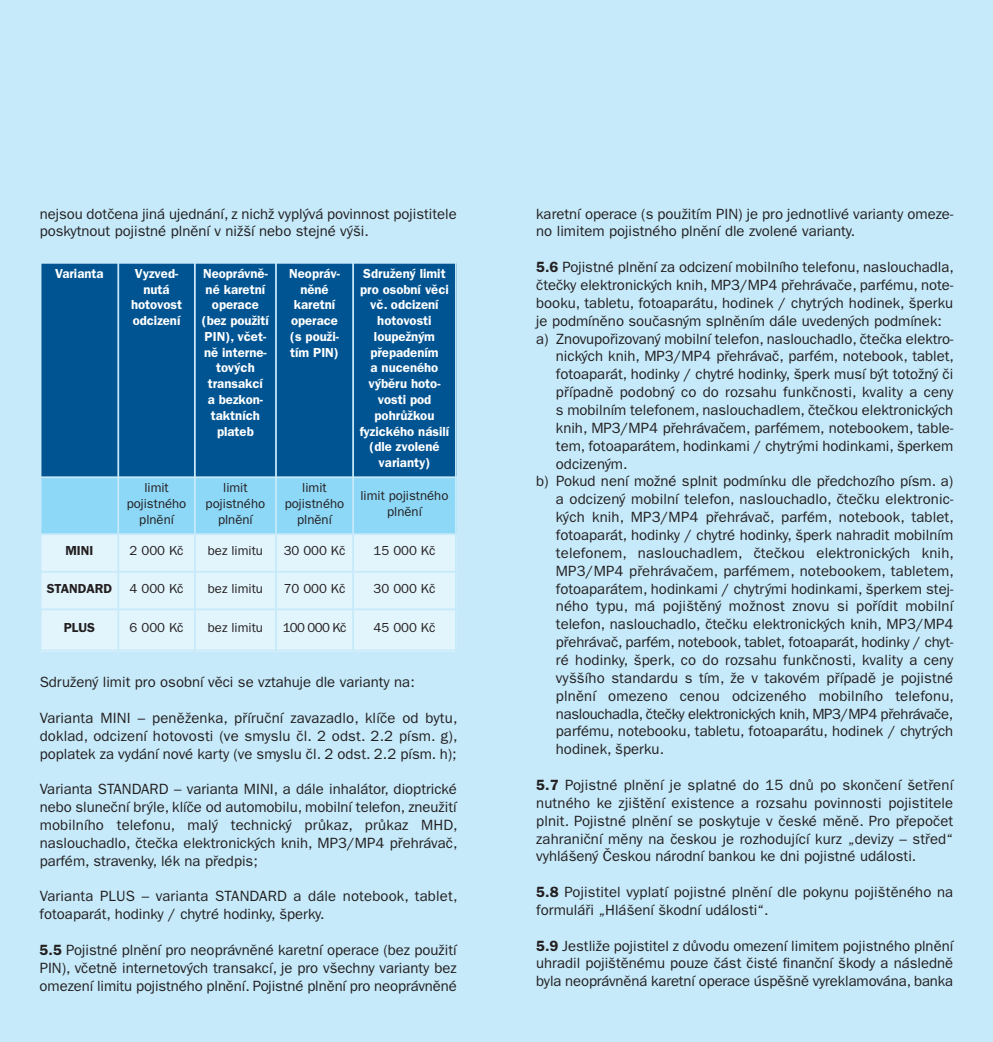
<style>
.page{position:relative;width:993px;height:1042px;background:#fff}
.page>*{position:absolute;margin:0;border:0;box-sizing:border-box;transform-origin:0 0}
.t1{font:14.88px/17.8px "ITC Franklin Gothic Std";color:#231f20;text-align:justify}
.t2{font:14.88px "ITC Franklin Gothic Std";letter-spacing:-.02em;color:#231f20}
.t3{font:600 13.12px/15.8px "ITC Franklin Gothic Std";color:#fff;text-align:center}
.t4{font:13.12px/15.8px "ITC Franklin Gothic Std";color:#231f20;text-align:center}
.t5{font:600 13.12px "ITC Franklin Gothic Std";color:#231f20}
.s1{font-weight:600}
</style>
<div class="page">
<div style="left:496px;top:0;width:496px;height:1042px;background:#c6eafa"></div>
<div style="left:0;top:0;width:496px;height:1042px;background:#c6eafa"></div>
<div style="left:40px;top:262px;width:78px;height:215px;background:#005492"></div>
<div style="left:118px;top:262px;width:77px;height:215px;background:#005492"></div>
<div style="left:195px;top:262px;width:81px;height:215px;background:#005492"></div>
<div style="left:276px;top:262px;width:77px;height:215px;background:#005492"></div>
<div style="left:353px;top:262px;width:103px;height:215px;background:#005492"></div>
<div style="left:40px;top:477px;width:78px;height:57px;background:#8dd7f7"></div>
<div style="left:118px;top:477px;width:77px;height:57px;background:#8dd7f7"></div>
<div style="left:195px;top:477px;width:81px;height:57px;background:#8dd7f7"></div>
<div style="left:276px;top:477px;width:77px;height:57px;background:#8dd7f7"></div>
<div style="left:353px;top:477px;width:103px;height:57px;background:#8dd7f7"></div>
<div style="left:40px;top:534px;width:78px;height:38px;background:#e2f4fc"></div>
<div style="left:118px;top:534px;width:77px;height:38px;background:#e2f4fc"></div>
<div style="left:195px;top:534px;width:81px;height:38px;background:#e2f4fc"></div>
<div style="left:276px;top:534px;width:77px;height:38px;background:#e2f4fc"></div>
<div style="left:353px;top:534px;width:103px;height:38px;background:#e2f4fc"></div>
<div style="left:40px;top:572px;width:78px;height:37px;background:#e2f4fc"></div>
<div style="left:118px;top:572px;width:77px;height:37px;background:#e2f4fc"></div>
<div style="left:195px;top:572px;width:81px;height:37px;background:#e2f4fc"></div>
<div style="left:276px;top:572px;width:77px;height:37px;background:#e2f4fc"></div>
<div style="left:353px;top:572px;width:103px;height:37px;background:#e2f4fc"></div>
<div style="left:40px;top:609px;width:78px;height:42px;background:#e2f4fc"></div>
<div style="left:118px;top:609px;width:77px;height:42px;background:#e2f4fc"></div>
<div style="left:195px;top:609px;width:81px;height:42px;background:#e2f4fc"></div>
<div style="left:276px;top:609px;width:77px;height:42px;background:#e2f4fc"></div>
<div style="left:353px;top:609px;width:103px;height:42px;background:#e2f4fc"></div>
<hr style="left:40px;top:262px;width:1px;height:389px;background:#c6eafa">
<hr style="left:117px;top:262px;width:2px;height:389px;background:#c6eafa">
<hr style="left:194px;top:262px;width:2px;height:389px;background:#c6eafa">
<hr style="left:275px;top:262px;width:2px;height:389px;background:#c6eafa">
<hr style="left:352px;top:262px;width:2px;height:389px;background:#c6eafa">
<hr style="left:455px;top:262px;width:1px;height:389px;background:#c6eafa">
<hr style="left:40px;top:262px;width:416px;height:2px;background:#c6eafa">
<hr style="left:40px;top:476px;width:416px;height:2px;background:#c6eafa">
<hr style="left:40px;top:533px;width:416px;height:2px;background:#c6eafa">
<hr style="left:40px;top:571px;width:416px;height:2px;background:#c6eafa">
<hr style="left:40px;top:608px;width:416px;height:2px;background:#c6eafa">
<hr style="left:40px;top:649px;width:416px;height:2px;background:#c6eafa">
<p class="t1" style="left:40px;top:206px;width:418px">nejsou dotčena jiná ujednání, z nichž vyplývá povinnost pojistitele poskytnout pojistné plnění v nižší nebo stejné výši.</p>
<p class="t3" style="left:55px;top:267px;width:50px">Varianta</p>
<p class="t3" style="left:131px;top:267px;width:52px">Vyzved&shy;nutá hotovost odcizení</p>
<p class="t3" style="left:202px;top:267px;width:69px">neoprávně&shy;né karetní operace (bez použití<br>PIn), včet&shy;ně interne&shy;tových transakcí<br>a bezkon&shy;taktních plateb</p>
<p class="t3" style="left:289px;top:267px;width:52px">neopráv&shy;něné karetní operace (s použi&shy;tím PIn)</p>
<p class="t3" style="left:359px;top:267px;width:91px">Sdružený limit pro osobní věci vč. odcizení hotovosti loupežným přepadením<br>a nuceného výběru hoto&shy;vosti pod pohrůžkou fyzického násilí (dle zvolené varianty)</p>
<p class="t4" style="left:127px;top:481px;width:61px">limit pojistného plnění</p>
<p class="t4" style="left:205px;top:481px;width:61px">limit pojistného plnění</p>
<p class="t4" style="left:284px;top:481px;width:61px">limit pojistného plnění</p>
<p class="t4" style="left:360px;top:489px;width:89px">limit pojistného plnění</p>
<p class="t5" style="left:65px;top:546px;width:30px">mInI</p>
<p class="t4" style="left:130px;top:544px;width:55px">2 000 Kč</p>
<p class="t4" style="left:208px;top:544px;width:57px">bez limitu</p>
<p class="t4" style="left:283px;top:544px;width:63px">30 000 Kč</p>
<p class="t4" style="left:373px;top:544px;width:63px">15 000 Kč</p>
<p class="t5" style="left:47px;top:584px;width:67px">StandaRd</p>
<p class="t4" style="left:130px;top:582px;width:55px">4 000 Kč</p>
<p class="t4" style="left:208px;top:582px;width:57px">bez limitu</p>
<p class="t4" style="left:283px;top:582px;width:63px">70 000 Kč</p>
<p class="t4" style="left:373px;top:582px;width:63px">30 000 Kč</p>
<p class="t5" style="left:64px;top:623px;width:33px">PluS</p>
<p class="t4" style="left:130px;top:621px;width:55px">6 000 Kč</p>
<p class="t4" style="left:208px;top:621px;width:57px">bez limitu</p>
<p class="t4" style="left:282px;top:621px;width:65px">100 000 Kč</p>
<p class="t4" style="left:373px;top:621px;width:63px">45 000 Kč</p>
<p class="t1" style="left:40px;top:674px;width:376px">Sdružený limit pro osobní věci se vztahuje dle varianty na:</p>
<p class="t1" style="left:40px;top:710px;width:419px">Varianta MINI – peněženka, příruční zavazadlo, klíče od bytu, doklad, odcizení hotovosti (ve smyslu čl. 2 odst. 2.2 písm. g), poplatek za vydání nové karty (ve smyslu čl. 2 odst. 2.2 písm. h);</p>
<p class="t1" style="left:40px;top:781px;width:419px">Varianta STANDARD – varianta MINI, a dále inhalátor, dioptrické nebo sluneční brýle, klíče od automobilu, mobilní telefon, zneužití mobilního telefonu, malý technický průkaz, průkaz MHD, naslouchadlo, čtečka elektronických knih, MP3/MP4 přehrávač, parfém, stravenky, lék na předpis;</p>
<p class="t1" style="left:40px;top:888px;width:419px">Varianta PLUS – varianta STANDARD a dále notebook, tablet, fotoaparát, hodinky / chytré hodinky, šperky.</p>
<p class="t1" style="left:40px;top:942px;width:418px"><span class="s1">5.5</span> Pojistné plnění pro neoprávněné karetní operace (bez použití PIN), včetně internetových transakcí, je pro všechny varianty bez omezení limitu pojistného plnění. Pojistné plnění pro neoprávněné</p>
<p class="t1" style="left:536px;top:206px;width:418px">karetní operace (s použitím PIN) je pro jednotlivé varianty omeze&shy;no limitem pojistného plnění dle zvolené varianty.</p>
<p class="t1" style="left:536px;top:259px;width:419px"><span class="s1">5.6</span> Pojistné plnění za odcizení mobilního telefonu, naslouchadla,</p>
<p class="t1" style="left:536px;top:277px;width:418px">čtečky elektronických knih, MP3/MP4 přehrávače, parfému, note-</p>
<p class="t1" style="left:536px;top:295px;width:418px">booku, tabletu, fotoaparátu, hodinek / chytrých hodinek, šperku</p>
<p class="t1" style="left:536px;top:313px;width:407px">je podmíněno současným splněním dále uvedených podmínek:</p>
<p class="t1" style="left:536px;top:331px;width:418px">a) Znovupořizovaný mobilní telefon, naslouchadlo, čtečka elektro-</p>
<p class="t1" style="left:555px;top:349px;width:399px">nických knih, MP3/MP4 přehrávač, parfém, notebook, tablet,</p>
<p class="t1" style="left:555px;top:366px;width:399px">fotoaparát, hodinky / chytré hodinky, šperk musí být totožný či</p>
<p class="t1" style="left:555px;top:384px;width:399px">případně podobný co do rozsahu funkčnosti, kvality a ceny</p>
<p class="t1" style="left:555px;top:402px;width:399px">s mobilním telefonem, naslouchadlem, čtečkou elektronických</p>
<p class="t1" style="left:555px;top:420px;width:399px">knih, MP3/MP4 přehrávačem, parfémem, notebookem, table-</p>
<p class="t1" style="left:555px;top:438px;width:399px">tem, fotoaparátem, hodinkami / chytrými hodinkami, šperkem</p>
<p class="t1" style="left:555px;top:456px;width:73px">odcizeným.</p>
<p class="t1" style="left:536px;top:474px;width:418px">b) Pokud není možné splnit podmínku dle předchozího písm. a)</p>
<p class="t1" style="left:555px;top:491px;width:399px">a odcizený mobilní telefon, naslouchadlo, čtečku elektronic-</p>
<p class="t1" style="left:555px;top:509px;width:399px">kých knih, MP3/MP4 přehrávač, parfém, notebook, tablet,</p>
<p class="t1" style="left:555px;top:527px;width:399px">fotoaparát, hodinky / chytré hodinky, šperk nahradit mobilním</p>
<p class="t1" style="left:555px;top:545px;width:399px">telefonem, naslouchadlem, čtečkou elektronických knih,</p>
<p class="t1" style="left:555px;top:563px;width:399px">MP3/MP4 přehrávačem, parfémem, notebookem, tabletem,</p>
<p class="t1" style="left:555px;top:581px;width:399px">fotoaparátem, hodinkami / chytrými hodinkami, šperkem stej-</p>
<p class="t1" style="left:555px;top:598px;width:399px">ného typu, má pojištěný možnost znovu si pořídit mobilní</p>
<p class="t1" style="left:555px;top:616px;width:399px">telefon, naslouchadlo, čtečku elektronických knih, MP3/MP4</p>
<p class="t1" style="left:555px;top:634px;width:399px">přehrávač, parfém, notebook, tablet, fotoaparát, hodinky / chyt-</p>
<p class="t1" style="left:555px;top:652px;width:399px">ré hodinky, šperk, co do rozsahu funkčnosti, kvality a ceny</p>
<p class="t1" style="left:555px;top:670px;width:399px">vyššího standardu s tím, že v takovém případě je pojistné</p>
<p class="t1" style="left:555px;top:688px;width:399px">plnění omezeno cenou odcizeného mobilního telefonu,</p>
<p class="t2" style="left:555px;top:708px;width:399px">naslouchadla, čtečky elektronických knih, MP3/MP4 přehrávače,</p>
<p class="t1" style="left:555px;top:723px;width:399px">parfému, notebooku, tabletu, fotoaparátu, hodinek / chytrých</p>
<p class="t1" style="left:555px;top:741px;width:110px">hodinek, šperku.</p>
<p class="t1" style="left:536px;top:777px;width:418px"><span class="s1">5.7</span> Pojistné plnění je splatné do 15 dnů po skončení šetření nutného ke zjištění existence a rozsahu povinnosti pojistitele plnit. Pojistné plnění se poskytuje v české měně. Pro přepočet zahraniční měny na českou je rozhodující kurz „devizy – střed“ vyhlášený Českou národní bankou ke dni pojistné události.</p>
<p class="t1" style="left:536px;top:884px;width:418px"><span class="s1">5.8</span> Pojistitel vyplatí pojistné plnění dle pokynu pojištěného na formuláři „Hlášení škodní události“.</p>
<p class="t1" style="left:536px;top:938px;width:418px"><span class="s1">5.9</span> Jestliže pojistitel z důvodu omezení limitem pojistného plnění uhradil pojištěnému pouze část čisté finanční škody a následně byla neoprávněná karetní operace úspěšně vyreklamována, banka</p>
</div>
